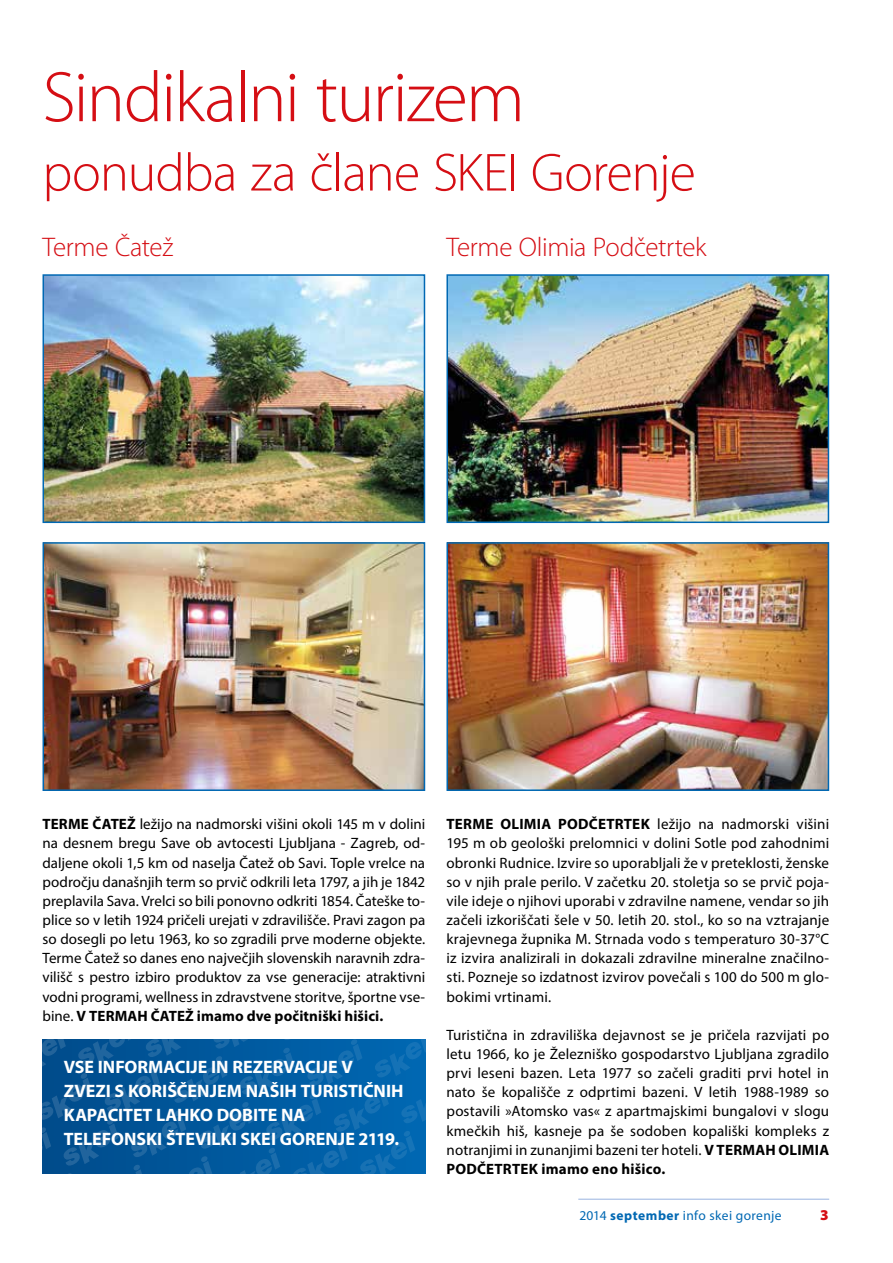
<style>
.page{position:relative;width:893px;height:1263px;background:#fff}
.page>*{position:absolute;margin:0;border:0;box-sizing:border-box;transform-origin:0 0}
.t1{font:300 72px "Myriad Pro";letter-spacing:-.025em;color:#d50e14}
.t2{font:300 54px "Myriad Pro";letter-spacing:-.02em;color:#d50e14}
.t3{font:300 27px "Myriad Pro";letter-spacing:-.015em;color:#d50e14}
.t4{font:700 18px/24px "Myriad Pro";color:#fff}
.t5{font:15px/19.2px "Myriad Pro";letter-spacing:.01em;color:#000;text-align:justify}
.t6{font:900 15px "Myriad Pro";color:#d50e14}
.t7{font:13.5px "Myriad Pro";letter-spacing:.025em;color:#0068b3}
.s1{font-weight:700}
</style>
<div class="page">
<svg style="left:43px;top:1040px;width:382px;height:134px;background:#055ca0"></svg>
<img style="left:46px;top:277px;width:376px;height:243px">
<div style="left:43px;top:274px;width:382px;height:249px;border:2px solid #0068b3"></div>
<img style="left:46px;top:545px;width:376px;height:243px">
<div style="left:43px;top:542px;width:382px;height:249px;border:2px solid #0068b3"></div>
<img style="left:449px;top:277px;width:377px;height:243px">
<div style="left:446px;top:274px;width:383px;height:249px;border:2px solid #0068b3"></div>
<img style="left:449px;top:545px;width:377px;height:243px">
<div style="left:446px;top:542px;width:383px;height:249px;border:2px solid #0068b3"></div>
<hr style="left:578px;top:1198px;width:251px;height:2px;background:#a4bce3">
<h1 class="t1" style="left:43px;top:54px;width:484px">Sindikalni turizem</h1>
<h2 class="t2" style="left:43px;top:140px;width:655px">ponudba za člane SKEI Gorenje</h2>
<h3 class="t3" style="left:43px;top:231px;width:132px">Terme Čatež</h3>
<h3 class="t3" style="left:446px;top:231px;width:262px">Terme Olimia Podčetrtek</h3>
<p class="t5" style="left:43px;top:814px;width:384px"><span class="s1">TERME ČATEŽ</span> ležijo na nadmorski višini okoli 145 m v dolini na desnem bregu Save ob avtocesti Ljubljana - Zagreb, od&shy;daljene okoli 1,5 km od naselja Čatež ob Savi. Tople vrelce na področju današnjih term so prvič odkrili leta 1797, a jih je 1842 preplavila Sava. Vrelci so bili ponovno odkriti 1854. Čateške to&shy;plice so v letih 1924 pričeli urejati v zdravilišče. Pravi zagon pa so dosegli po letu 1963, ko so zgradili prve moderne objekte.<br>Terme Čatež so danes eno največjih slovenskih naravnih zdra&shy;vilišč s pestro izbiro produktov za vse generacije: atraktivni vodni programi, wellness in zdravstvene storitve, športne vse&shy;bine. <span class="s1">V TERMAH ČATEŽ imamo dve počitniški hišici.</span></p>
<p class="t4" style="left:64px;top:1054px;width:341px">VSE INFORMACIJE IN REZERVACIJE V ZVEZI S KORIŠČENJEM NAŠIH TURISTIČNIH KAPACITET LAHKO DOBITE NA TELEFONSKI ŠTEVILKI SKEI GORENJE 2119.</p>
<p class="t5" style="left:446px;top:814px;width:384px"><span class="s1">TERME OLIMIA PODČETRTEK</span> ležijo na nadmorski višini 195 m ob geološki prelomnici v dolini Sotle pod zahodnimi obronki Rudnice. Izvire so uporabljali že v preteklosti, ženske so v njih prale perilo. V začetku 20. stoletja so se prvič poja&shy;vile ideje o njihovi uporabi v zdravilne namene, vendar so jih začeli izkoriščati šele v 50. letih 20. stol., ko so na vztrajanje krajevnega župnika M. Strnada vodo s temperaturo 30-37°C iz izvira analizirali in dokazali zdravilne mineralne značilno&shy;sti. Pozneje so izdatnost izvirov povečali s 100 do 500 m glo&shy;bokimi vrtinami.</p>
<p class="t5" style="left:446px;top:1025px;width:384px">Turistična in zdraviliška dejavnost se je pričela razvijati po letu 1966, ko je Železniško gospodarstvo Ljubljana zgradilo prvi leseni bazen. Leta 1977 so začeli graditi prvi hotel in nato še kopališče z odprtimi bazeni. V letih 1988-1989 so postavili »Atomsko vas« z apartmajskimi bungalovi v slogu kmečkih hiš, kasneje pa še sodoben kopališki kompleks z notranjimi in zunanjimi bazeni ter hoteli. <span class="s1">V TERMAH OLIMIA PODČETRTEK imamo eno hišico.</span></p>
<p class="t7" style="left:579px;top:1207px;width:204px">2014 <span class="s1">september</span> info skei gorenje</p>
<p class="t6" style="left:820px;top:1205px;width:10px">3</p>
</div>
